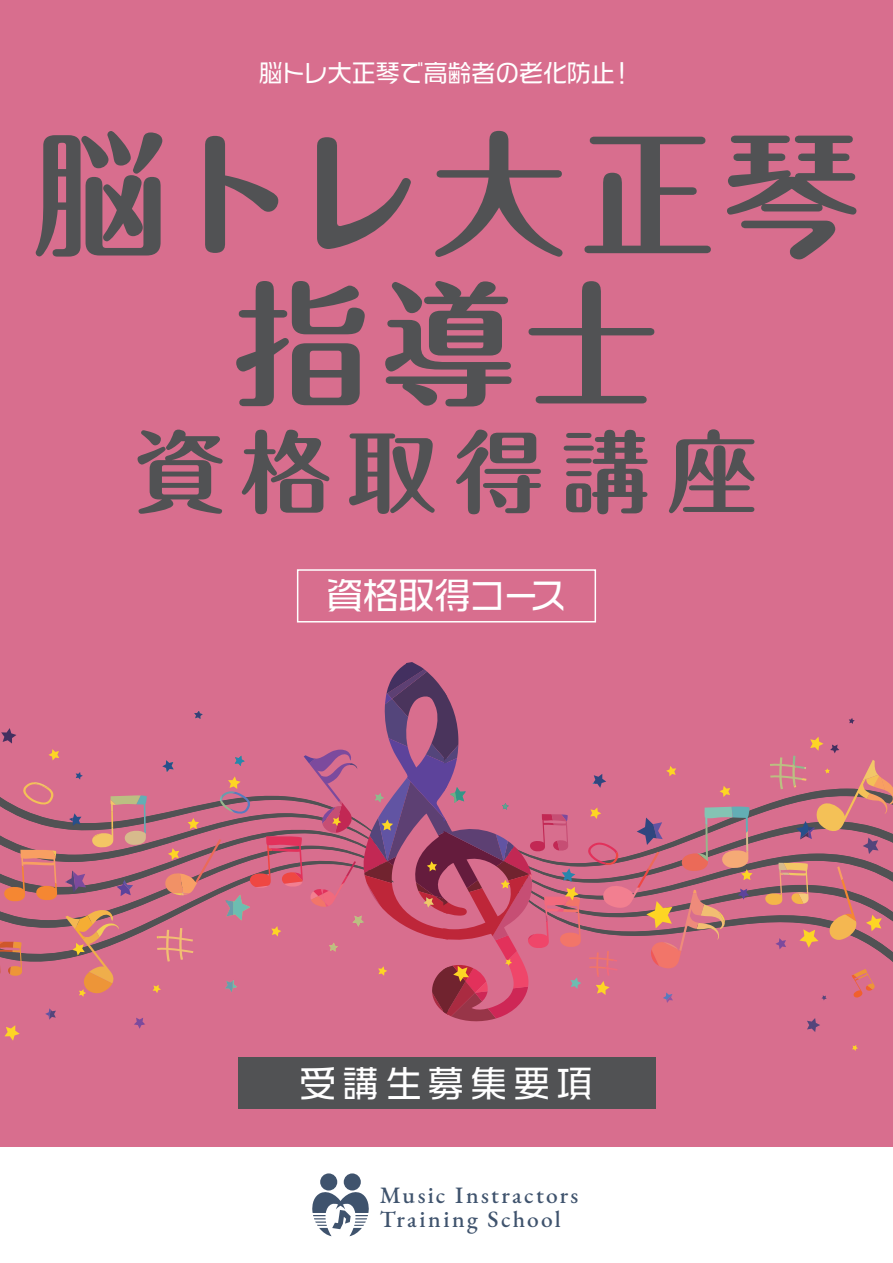
<style>
.page{position:relative;width:893px;height:1263px;background:#fff}
.page>*{position:absolute;margin:0;border:0;box-sizing:border-box;transform-origin:0 0}
.t1{font:700 135px/150px "Maru Fo Pro";letter-spacing:.06em;color:#515254;text-align:center}
.t2{font:700 90px "Maru Fo Pro";letter-spacing:.185em;color:#515254}
.t3{font:36px "VDL Logo G Regular";letter-spacing:-.025em;color:#fff}
.t4{font:36px "VDL Logo G Regular";letter-spacing:.195em;color:#fff}
.t5{font:24px "VDL Logo G Regular";letter-spacing:-.005em;color:#fff}
.t6{font:500 23.4px/24.8px "EB Garamond";letter-spacing:.1em;color:#3f536d}
</style>
<div class="page">
<div style="left:0;top:0;width:893px;height:1146px;background:#d86e8e"></div>
<svg style="left:0;top:662px;width:893px;height:389px"></svg>
<div style="left:297px;top:569px;width:299px;height:53px;border:2px solid #fff"></div>
<div style="left:238px;top:1057px;width:417px;height:52px;background:#515254"></div>
<div style="left:320px;top:1173px;width:17px;height:17px;background:#3f536d;border-radius:50%"></div>
<div style="left:344px;top:1173px;width:17px;height:17px;background:#3f536d;border-radius:50%"></div>
<svg style="left:312px;top:1189px;width:57px;height:47px"></svg>
<p class="t5" style="left:259px;top:57px;width:377px">脳トレ大正琴で高齢者の老化防止！</p>
<h1 class="t1" style="left:34px;top:104px;width:827px">脳トレ大正琴指導士</h1>
<h2 class="t2" style="left:135px;top:400px;width:624px">資格取得講座</h2>
<h3 class="t3" style="left:327px;top:571px;width:241px">資格取得コース</h3>
<h3 class="t4" style="left:300px;top:1059px;width:294px">受講生募集要項</h3>
<p class="t6" style="left:380px;top:1182px;width:200px">Music Instractors<br>Training School</p>
</div>
